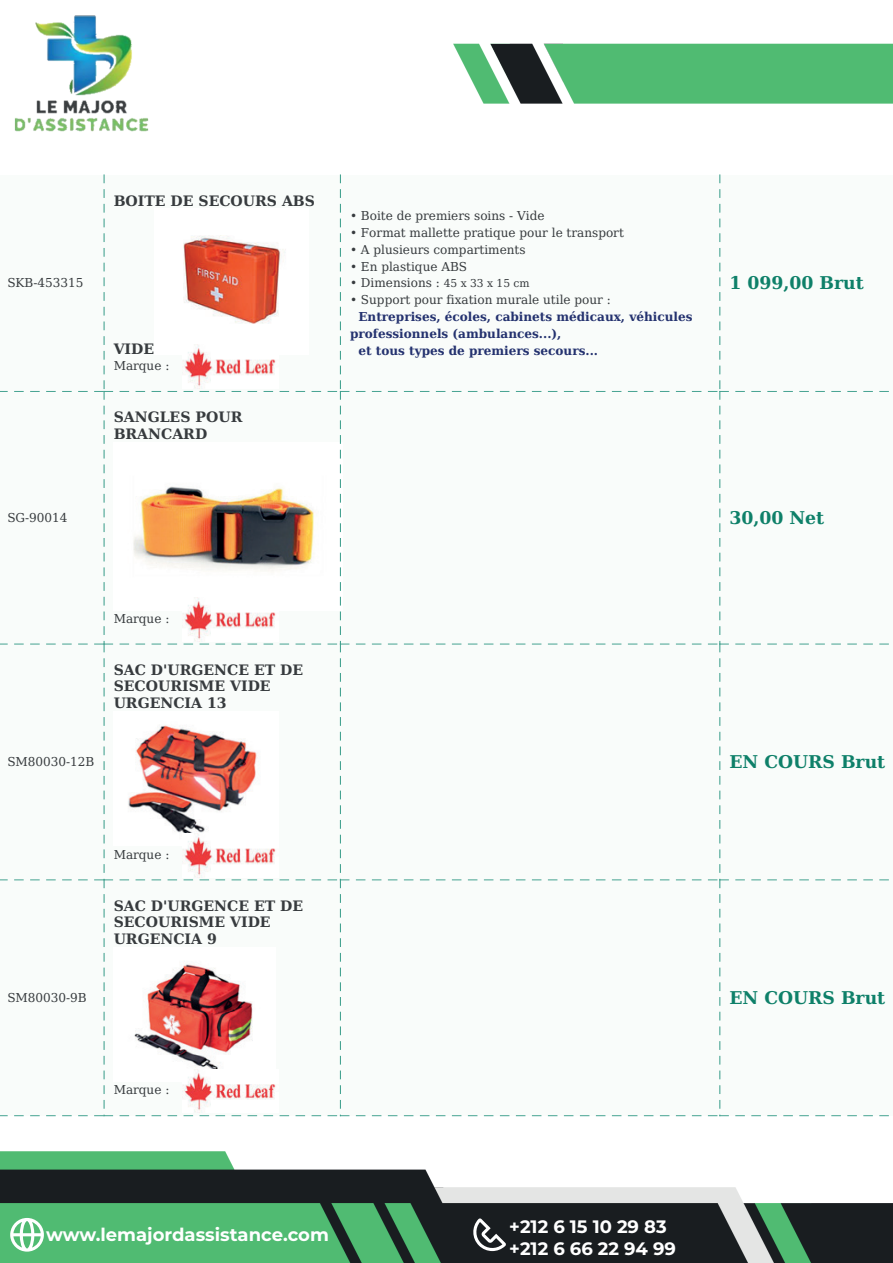
<style>
.page{position:relative;width:893px;height:1263px;background:#fff}
.page>*{position:absolute;margin:0;border:0;box-sizing:border-box;transform-origin:0 0}
.t1{font:700 18px/21.6px "Montserrat";color:#fff}
.t2{font:700 17.55px "DejaVu Serif Condensed";color:#0e8069;scale:1.09 1}
.t3{font:700 14.4px/16.8px "DejaVu Serif Condensed";color:#373b3e;scale:1.09 1}
.t4{font:12.3px "DejaVu Serif Condensed";color:#373b3e;scale:1.09 1}
.t5{font:700 12.3px "DejaVu Serif Condensed";color:#24326f;scale:1.09 1}
.s1{font-size:10.95px}
</style>
<div class="page">
<img style="left:0;top:15px;width:893px;height:1248px">
<svg style="left:10px;top:1218px;width:34px;height:33px"></svg>
<svg style="left:471px;top:1218px;width:35px;height:33px"></svg>
<p class="t3" style="left:114px;top:192px;width:186px">BOITE DE SECOURS ABS</p>
<p class="t4" style="left:7px;top:274px;width:71px">SKB-453315</p>
<p class="t3" style="left:114px;top:340px;width:39px">VIDE</p>
<p class="t4" style="left:114px;top:356px;width:53px">Marque :</p>
<p class="t4" style="left:350px;top:207px;width:180px">• Boite de premiers soins - Vide</p>
<p class="t4" style="left:350px;top:223px;width:253px">• Format mallette pratique pour le transport</p>
<p class="t4" style="left:350px;top:240px;width:163px">• A plusieurs compartiments</p>
<p class="t4" style="left:350px;top:257px;width:109px">• En plastique ABS</p>
<p class="t4" style="left:350px;top:274px;width:166px">• Dimensions : <span class="s1">45 x 33 x 15 cm</span></p>
<p class="t4" style="left:350px;top:291px;width:241px">• Support pour fixation murale utile pour :</p>
<p class="t5" style="left:358px;top:307px;width:308px">Entreprises, écoles, cabinets médicaux, véhicules</p>
<p class="t5" style="left:350px;top:324px;width:195px">professionnels (ambulances...),</p>
<p class="t5" style="left:358px;top:341px;width:221px">et tous types de premiers secours...</p>
<h2 class="t2" style="left:729px;top:269px;width:125px">1 099,00 Brut</h2>
<p class="t3" style="left:114px;top:408px;width:120px">SANGLES POUR<br>BRANCARD</p>
<p class="t4" style="left:7px;top:508px;width:57px">SG-90014</p>
<h2 class="t2" style="left:729px;top:504px;width:88px">30,00 Net</h2>
<p class="t4" style="left:114px;top:609px;width:53px">Marque :</p>
<p class="t3" style="left:114px;top:661px;width:175px">SAC D'URGENCE ET DE<br>SECOURISME VIDE<br>URGENCIA 13</p>
<p class="t4" style="left:7px;top:752px;width:81px">SM80030-12B</p>
<h2 class="t2" style="left:729px;top:748px;width:144px">EN COURS Brut</h2>
<p class="t4" style="left:114px;top:845px;width:53px">Marque :</p>
<p class="t3" style="left:114px;top:897px;width:175px">SAC D'URGENCE ET DE<br>SECOURISME VIDE<br>URGENCIA 9</p>
<p class="t4" style="left:7px;top:988px;width:74px">SM80030-9B</p>
<h2 class="t2" style="left:729px;top:984px;width:144px">EN COURS Brut</h2>
<p class="t4" style="left:114px;top:1081px;width:53px">Marque :</p>
<h1 class="t1" style="left:46px;top:1223px;width:284px">www.lemajordassistance.com</h1>
<h1 class="t1" style="left:509px;top:1215px;width:168px">+212 6 15 10 29 83 +212 6 66 22 94 99</h1>
</div>
